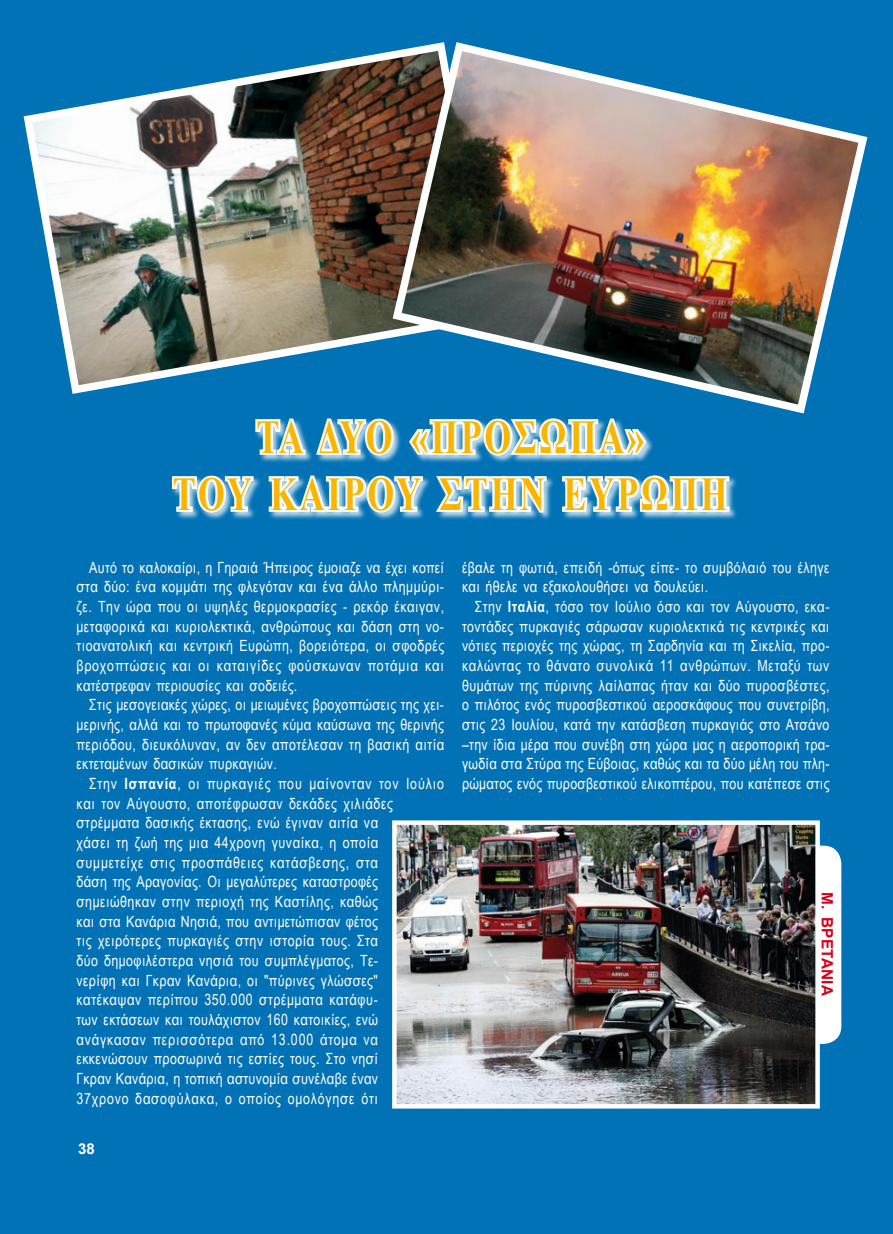
<style>
.page{position:relative;width:893px;height:1234px;background:#fff}
.page>*{position:absolute;margin:0;border:0;box-sizing:border-box;transform-origin:0 0}
.t1{font:700 47.1px/57px "Times New Roman";letter-spacing:.08em;color:#f9b500;text-align:center;scale:.73 1}
.t2{font:700 15.6px "Arial";letter-spacing:.02em;color:#d6001b}
.t3{font:15.45px/19.6px "Arial Narrow";letter-spacing:.03em;color:#fff;text-align:justify}
.t4{font:700 15px "Arial";color:#fff}
.s1{font-weight:700}
</style>
<div class="page">
<div style="left:0;top:0;width:893px;height:1233px;background:#0072b5"></div>
<div style="left:171px;top:417px;width:568px;height:104px;background:#fff;opacity:.75"></div>
<svg style="left:253px;top:417px;width:55px;height:41px"></svg>
<svg style="left:314px;top:417px;width:83px;height:41px"></svg>
<svg style="left:406px;top:418px;width:243px;height:40px;background:#b5d6e9"></svg>
<svg style="left:171px;top:473px;width:85px;height:41px"></svg>
<svg style="left:266px;top:472px;width:160px;height:43px"></svg>
<svg style="left:432px;top:468px;width:117px;height:46px"></svg>
<svg style="left:560px;top:472px;width:172px;height:43px;background:#b4d5e9"></svg>
<div style="left:788px;top:845px;width:53px;height:198px;background:#fff;border-radius:18px"></div>
<img style="left:397px;top:825px;width:418px;height:278px">
<div style="left:392px;top:820px;width:428px;height:288px;border:4px solid #fff"></div>
<img style="left:23px;top:52px;width:365px;height:342px">
<img style="left:388px;top:42px;width:480px;height:376px">
<h1 class="t1" style="left:173px;top:407px;width:761px">ΤΑ ΔΥΟ «ΠΡΟΣΩΠΑ»<br>ΤΟΥ ΚΑΙΡΟΥ ΣΤΗΝ ΕΥΡΩΠΗ</h1>
<p class="t3" style="left:77px;top:556px;width:369px;text-indent:13px">Αυτό το καλοκαίρι, η Γηραιά Ήπειρος έμοιαζε να έχει κοπεί στα δύο: ένα κομμάτι της φλεγόταν και ένα άλλο πλημμύρι&shy;ζε. Την ώρα που οι υψηλές θερμοκρασίες - ρεκόρ έκαιγαν, μεταφορικά και κυριολεκτικά, ανθρώπους και δάση στη νο&shy;τιοανατολική και κεντρική Ευρώπη, βορειότερα, οι σφοδρές βροχοπτώσεις και οι καταιγίδες φούσκωναν ποτάμια και κατέστρεφαν περιουσίες και σοδειές.</p>
<p class="t3" style="left:77px;top:694px;width:369px;text-indent:13px">Στις μεσογειακές χώρες, οι μειωμένες βροχοπτώσεις της χει&shy;μερινής, αλλά και το πρωτοφανές κύμα καύσωνα της θερινής περιόδου, διευκόλυναν, αν δεν αποτέλεσαν τη βασική αιτία εκτεταμένων δασικών πυρκαγιών.</p>
<p class="t3" style="left:77px;top:773px;width:369px;text-align:left;text-indent:13px">Στην <span class="s1">Ισπανία</span>, οι πυρκαγιές που μαίνονταν τον Ιούλιο και τον Αύγουστο, αποτέφρωσαν δεκάδες χιλιάδες στρέμματα δασικής έκτασης, ενώ έγιναν αιτία να<br>χάσει τη ζωή της μια 44χρονη γυναίκα, η οποία συμμετείχε στις προσπάθειες κατάσβεσης, στα<br>δάση της Αραγονίας. Οι μεγαλύτερες καταστροφές σημειώθηκαν στην περιοχή της Καστίλης, καθώς<br>και στα Κανάρια Νησιά, που αντιμετώπισαν φέτος<br>τις χειρότερες πυρκαγιές στην ιστορία τους. Στα<br>δύο δημοφιλέστερα νησιά του συμπλέγματος, Τε-<br>νερίφη και Γκραν Κανάρια, οι "πύρινες γλώσσες" κατέκαψαν περίπου 350.000 στρέμματα κατάφυ-<br>των εκτάσεων και τουλάχιστον 160 κατοικίες, ενώ ανάγκασαν περισσότερα από 13.000 άτομα να εκκενώσουν προσωρινά τις εστίες τους. Στο νησί<br>Γκραν Κανάρια, η τοπική αστυνομία συνέλαβε έναν<br>37χρονο δασοφύλακα, ο οποίος ομολόγησε ότι</p>
<p class="t4" style="left:78px;top:1138px;width:18px">38</p>
<p class="t3" style="left:462px;top:556px;width:369px">έβαλε τη φωτιά, επειδή -όπως είπε- το συμβόλαιό του έληγε και ήθελε να εξακολουθήσει να δουλεύει.</p>
<p class="t3" style="left:462px;top:596px;width:369px;text-indent:13px">Στην <span class="s1">Ιταλία</span>, τόσο τον Ιούλιο όσο και τον Αύγουστο, εκα&shy;τοντάδες πυρκαγιές σάρωσαν κυριολεκτικά τις κεντρικές και νότιες περιοχές της χώρας, τη Σαρδηνία και τη Σικελία, προ&shy;καλώντας το θάνατο συνολικά 11 ανθρώπων. Μεταξύ των θυμάτων της πύρινης λαίλαπας ήταν και δύο πυροσβέστες, ο πιλότος ενός πυροσβεστικού αεροσκάφους που συνετρίβη, στις 23 Ιουλίου, κατά την κατάσβεση πυρκαγιάς στο Ατσάνο –την ίδια μέρα που συνέβη στη χώρα μας η αεροπορική τρα&shy;γωδία στα Στύρα της Εύβοιας, καθώς και τα δύο μέλη του πλη&shy;ρώματος ενός πυροσβεστικού ελικοπτέρου, που κατέπεσε στις</p>
<p class="t2" style="left:837px;top:892px;width:105px;rotate:90deg">Μ. ΒΡΕΤΑΝΙΑ</p>
</div>
